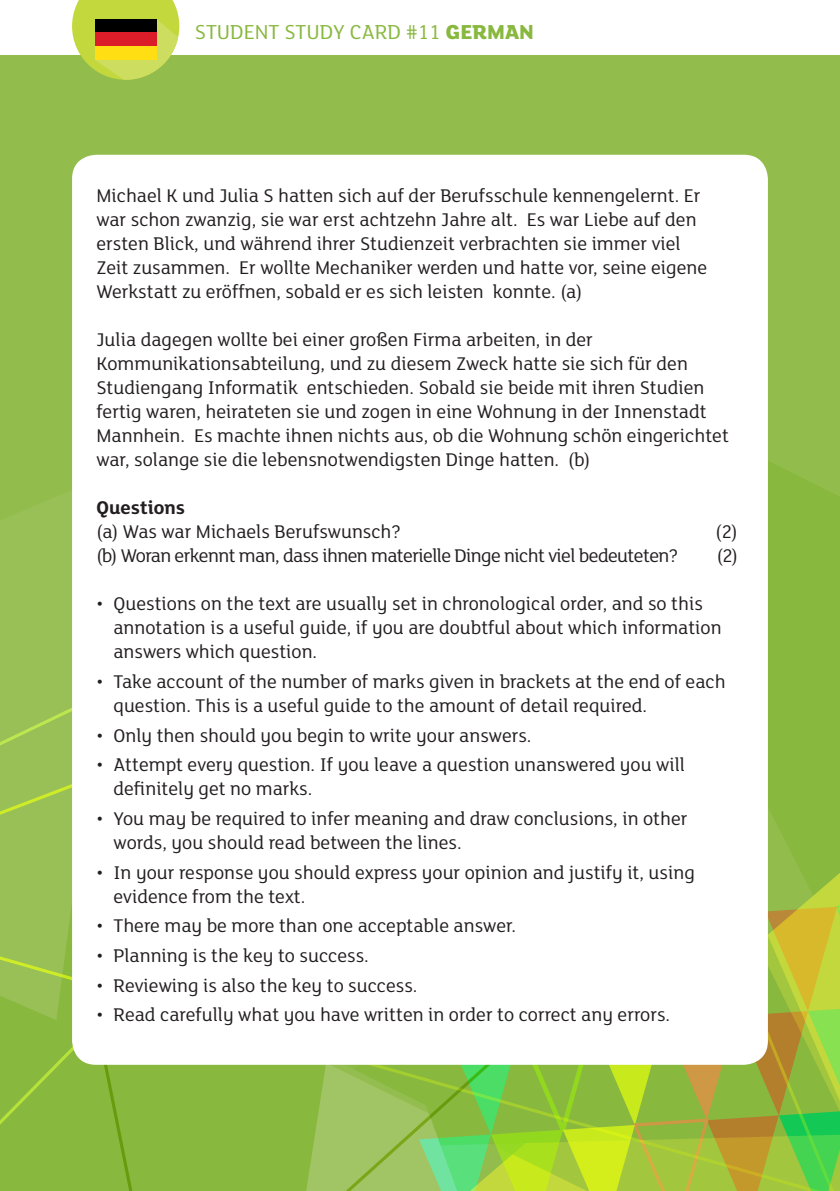
<style>
.page{position:relative;width:840px;height:1191px;background:#fff}
.page>*{position:absolute;margin:0;border:0;box-sizing:border-box;transform-origin:0 0}
.t1{font:22px "FS Lola";color:#89b83f}
.Body_Text{font:20px/24px "FS Lola";color:#231f20}
.Body_Text-2{font:20px "FS Lola";letter-spacing:-.03em;color:#231f20}
.Body_Text-3{font:700 20px "FS Lola";color:#231f20}
.s1{font-weight:800}
</style>
<div class="page">
<div style="left:0;top:0;width:839px;height:1191px;background:#92bd4d"></div>
<div style="left:767px;top:489px;width:72px;height:264px;background:#89b83f"></div>
<div style="left:767px;top:586px;width:71px;height:167px;background:#89b83f"></div>
<svg style="left:0;top:707px;width:72px;height:484px"></svg>
<svg style="left:767px;top:753px;width:72px;height:147px;fill:#89b83f"></svg>
<svg style="left:749px;top:900px;width:90px;height:291px"></svg>
<svg style="left:72px;top:1045px;width:677px;height:146px"></svg>
<div style="left:0;top:0;width:839px;height:54px;background:#fff"></div>
<svg style="left:72px;top:0;width:107px;height:80px"></svg>
<div style="left:95px;top:19px;width:61px;height:14px;background:#000"></div>
<div style="left:95px;top:33px;width:61px;height:13px;background:#db1c29"></div>
<div style="left:95px;top:46px;width:61px;height:14px;background:#ffde14"></div>
<div style="left:72px;top:155px;width:695px;height:909px;background:#fff;border-radius:24px"></div>
<p class="t1" style="left:195px;top:18px;width:340px">STUDENT STUDY CARD #11 <span class="s1">GERMAN</span></p>
<p class="Body_Text" style="left:96px;top:183px;width:612px">Michael K und Julia S hatten sich auf der Berufsschule kennengelernt. Er war schon zwanzig, sie war erst achtzehn Jahre alt. Es war Liebe auf den ersten Blick, und während ihrer Studienzeit verbrachten sie immer viel Zeit zusammen. Er wollte Mechaniker werden und hatte vor, seine eigene Werkstatt zu eröffnen, sobald er es sich leisten konnte. (a)</p>
<p class="Body_Text" style="left:96px;top:327px;width:633px">Julia dagegen wollte bei einer großen Firma arbeiten, in der Kommunikationsabteilung, und zu diesem Zweck hatte sie sich für den Studiengang Informatik entschieden. Sobald sie beide mit ihren Studien fertig waren, heirateten sie und zogen in eine Wohnung in der Innenstadt Mannhein. Es machte ihnen nichts aus, ob die Wohnung schön eingerichtet war, solange sie die lebensnotwendigsten Dinge hatten. (b)</p>
<p class="Body_Text-3" style="left:96px;top:494px;width:90px">Questions</p>
<p class="Body_Text" style="left:96px;top:519px;width:306px">(a) Was war Michaels Berufswunsch?</p>
<p class="Body_Text" style="left:715px;top:519px;width:24px">(2)</p>
<p class="Body_Text-2" style="left:96px;top:542px;width:583px">(b) Woran erkennt man, dass ihnen materielle Dinge nicht viel bedeuteten?</p>
<p class="Body_Text" style="left:716px;top:543px;width:23px">(2)</p>
<p class="Body_Text" style="left:113px;top:591px;width:609px;text-indent:-17px">• Questions on the text are usually set in chronological order, and so this annotation is a useful guide, if you are doubtful about which information answers which question.</p>
<p class="Body_Text" style="left:113px;top:668px;width:613px;text-indent:-17px">• Take account of the number of marks given in brackets at the end of each question. This is a useful guide to the amount of detail required.</p>
<p class="Body_Text" style="left:96px;top:722px;width:436px">• Only then should you begin to write your answers.</p>
<p class="Body_Text" style="left:113px;top:752px;width:572px;text-indent:-17px">• Attempt every question. If you leave a question unanswered you will definitely get no marks.</p>
<p class="Body_Text" style="left:113px;top:805px;width:575px;text-indent:-17px">• You may be required to infer meaning and draw conclusions, in other words, you should read between the lines.</p>
<p class="Body_Text" style="left:113px;top:859px;width:582px;text-indent:-17px">• In your response you should express your opinion and justify it, using evidence from the text.</p>
<p class="Body_Text" style="left:96px;top:913px;width:421px">• There may be more than one acceptable answer.</p>
<p class="Body_Text" style="left:96px;top:942px;width:274px">• Planning is the key to success.</p>
<p class="Body_Text" style="left:96px;top:972px;width:322px">• Reviewing is also the key to success.</p>
<p class="Body_Text" style="left:96px;top:1002px;width:575px">• Read carefully what you have written in order to correct any errors.</p>
</div>
